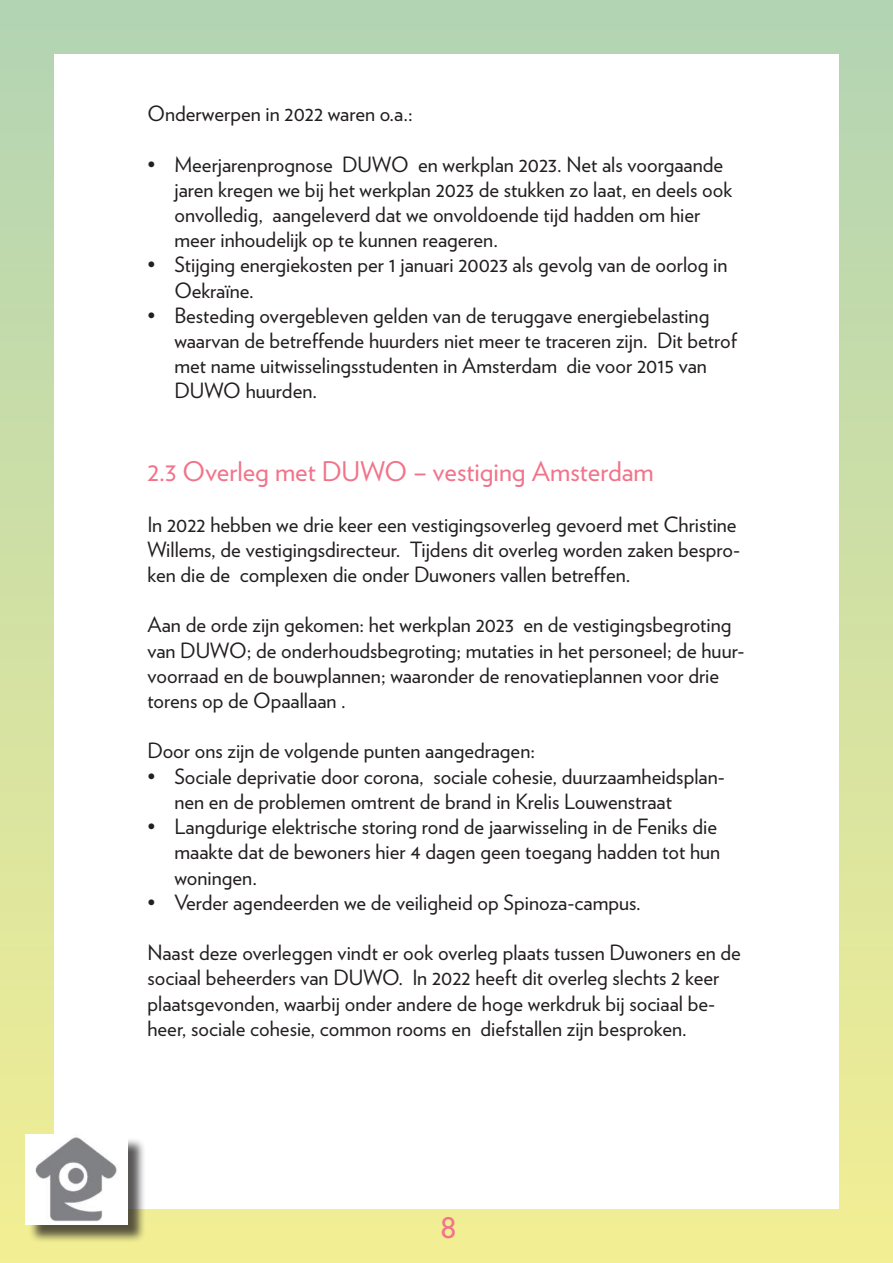
<style>
.page{position:relative;width:893px;height:1263px;background:#fff}
.page>*{position:absolute;margin:0;border:0;box-sizing:border-box;transform-origin:0 0}
.t1{font:36px "Verlag";color:#f2738a}
.t2{font:27px "Verlag";color:#f2738a}
.t3{font:21px/25.2px "Verlag";color:#231f20}
</style>
<div class="page">
<div style="left:0;top:0;width:893px;height:1263px;background:linear-gradient(to bottom,#b2d4b3,#f3ef94)"></div>
<div style="left:54px;top:54px;width:785px;height:1155px;background:#fff"></div>
<div style="left:28px;top:1137px;width:118px;height:106px;background:#231f20;opacity:.75"></div>
<img style="left:26px;top:1135px;width:102px;height:90px">
<p class="t3" style="left:147px;top:100px;width:267px">Onderwerpen in 2022 waren o.a.:</p>
<p class="t3" style="left:174px;top:150px;width:559px;text-indent:-27px">• Meerjarenprognose DUWO en werkplan 2023. Net als voorgaande jaren kregen we bij het werkplan 2023 de stukken zo laat, en deels ook onvolledig, aangeleverd dat we onvoldoende tijd hadden om hier meer inhoudelijk op te kunnen reageren.</p>
<p class="t3" style="left:174px;top:251px;width:555px;text-indent:-27px">• Stijging energiekosten per 1 januari 20023 als gevolg van de oorlog in<br>Oekraïne.</p>
<p class="t3" style="left:174px;top:302px;width:564px;text-indent:-27px">• Besteding overgebleven gelden van de teruggave energiebelasting waarvan de betreffende huurders niet meer te traceren zijn. Dit betrof met name uitwisselingsstudenten in Amsterdam die voor 2015 van DUWO huurden.</p>
<p class="t2" style="left:147px;top:451px;width:508px">2.3 Overleg met DUWO – vestiging Amsterdam</p>
<p class="t3" style="left:147px;top:510px;width:594px">In 2022 hebben we drie keer een vestigingsoverleg gevoerd met Christine<br>Willems, de vestigingsdirecteur. Tijdens dit overleg worden zaken bespro&shy;ken die de complexen die onder Duwoners vallen betreffen.</p>
<p class="t3" style="left:147px;top:611px;width:599px">Aan de orde zijn gekomen: het werkplan 2023 en de vestigingsbegroting van DUWO; de onderhoudsbegroting; mutaties in het personeel; de huur&shy;voorraad en de bouwplannen; waaronder de renovatieplannen voor drie torens op de Opaallaan .</p>
<p class="t3" style="left:147px;top:737px;width:389px">Door ons zijn de volgende punten aangedragen:</p>
<p class="t3" style="left:174px;top:762px;width:552px;text-indent:-27px">• Sociale deprivatie door corona, sociale cohesie, duurzaamheidsplan&shy;nen en de problemen omtrent de brand in Krelis Louwenstraat</p>
<p class="t3" style="left:174px;top:813px;width:547px;text-indent:-27px">• Langdurige elektrische storing rond de jaarwisseling in de Feniks die maakte dat de bewoners hier 4 dagen geen toegang hadden tot hun woningen.</p>
<p class="t3" style="left:147px;top:888px;width:495px">• Verder agendeerden we de veiligheid op Spinoza-campus.</p>
<p class="t3" style="left:147px;top:939px;width:595px">Naast deze overleggen vindt er ook overleg plaats tussen Duwoners en de sociaal beheerders van DUWO. In 2022 heeft dit overleg slechts 2 keer plaatsgevonden, waarbij onder andere de hoge werkdruk bij sociaal be&shy;heer, sociale cohesie, common rooms en diefstallen zijn besproken.</p>
<h1 class="t1" style="left:440px;top:1198px;width:19px">8</h1>
</div>
